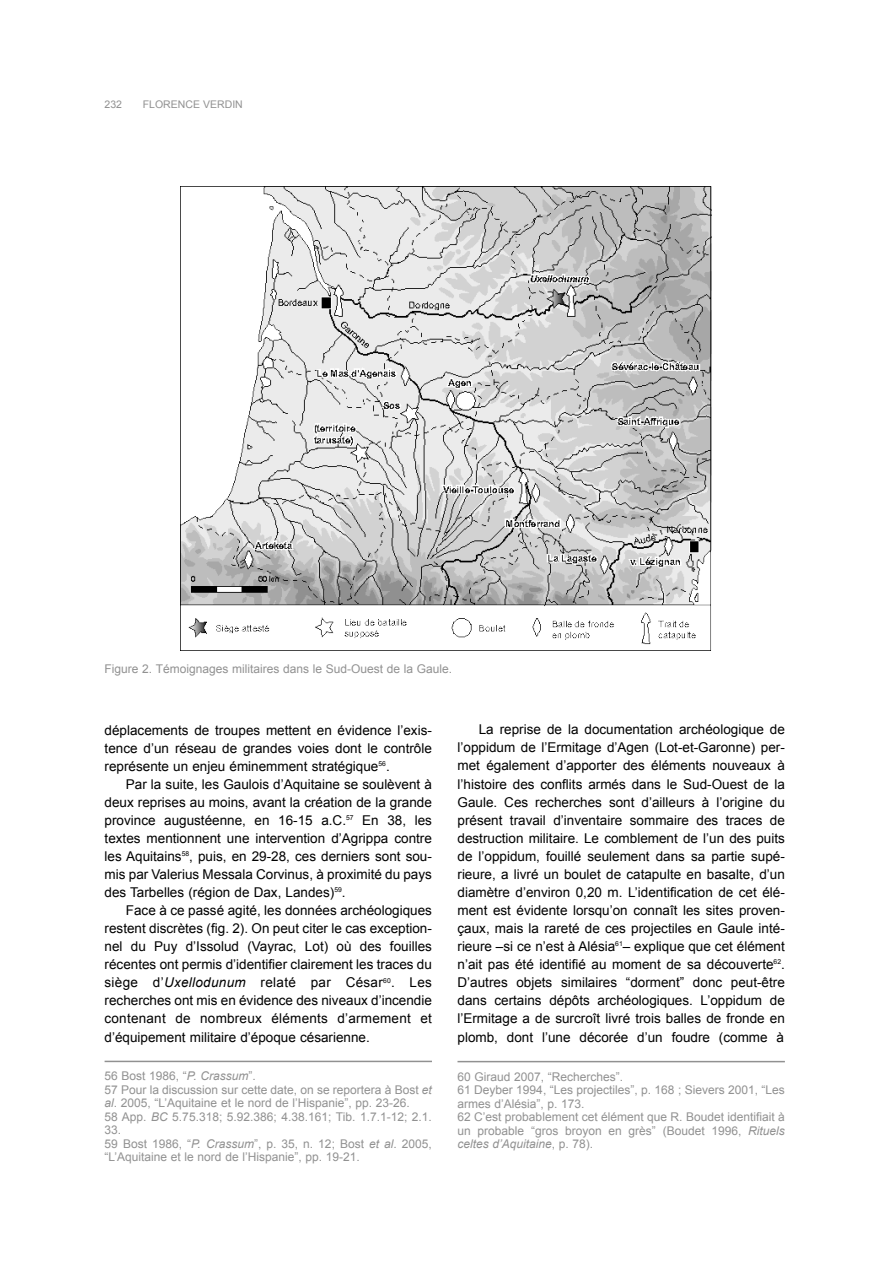
<style>
.page{position:relative;width:891px;height:1262px;background:#fff}
.page>*{position:absolute;margin:0;border:0;box-sizing:border-box;transform-origin:0 0}
.t1{font:13.5px/18px "Arial";color:#000;text-align:justify}
.t2{font:12px/13.5px "Arial";color:#919191}
.t3{font:10.5px "Arial";color:#919191}
.s1{font-style:italic}
</style>
<div class="page">
<svg style="left:104px;top:1060px;width:328px;height:3px"></svg>
<svg style="left:457px;top:1060px;width:328px;height:3px"></svg>
<img style="left:180px;top:187px;width:532px;height:464px">
<p class="t3" style="left:105px;top:98px;width:19px">232</p>
<p class="t3" style="left:143px;top:98px;width:102px">FLORENCE VERDIN</p>
<p class="t2" style="left:105px;top:662px;width:349px">Figure 2. Témoignages militaires dans le Sud-Ouest de la Gaule.</p>
<p class="t1" style="left:105px;top:721px;width:329px">déplacements de troupes mettent en évidence l’exis&shy;tence d’un réseau de grandes voies dont le contrôle représente un enjeu éminemment stratégique<sup>56</sup>.</p>
<p class="t1" style="left:105px;top:775px;width:329px;text-indent:21px">Par la suite, les Gaulois d’Aquitaine se soulèvent à deux reprises au moins, avant la création de la grande province augustéenne, en 16-15 a.C.<sup>57</sup> En 38, les textes mentionnent une intervention d’Agrippa contre les Aquitains<sup>58</sup>, puis, en 29-28, ces derniers sont sou&shy;mis par Valerius Messala Corvinus, à proximité du pays des Tarbelles (région de Dax, Landes)<sup>59</sup>.</p>
<p class="t1" style="left:105px;top:901px;width:329px;text-indent:21px">Face à ce passé agité, les données archéologiques restent discrètes (fig. 2). On peut citer le cas exception&shy;nel du Puy d’Issolud (Vayrac, Lot) où des fouilles récentes ont permis d’identifier clairement les traces du siège d’<span class="s1">Uxellodunum</span> relaté par César<sup>60</sup>. Les recherches ont mis en évidence des niveaux d’incendie contenant de nombreux éléments d’armement et d’équipement militaire d’époque césarienne.</p>
<p class="t1" style="left:458px;top:720px;width:329px;text-indent:21px">La reprise de la documentation archéologique de l’oppidum de l’Ermitage d’Agen (Lot-et-Garonne) per&shy;met également d’apporter des éléments nouveaux à l’histoire des conflits armés dans le Sud-Ouest de la Gaule. Ces recherches sont d’ailleurs à l’origine du présent travail d’inventaire sommaire des traces de destruction militaire. Le comblement de l’un des puits de l’oppidum, fouillé seulement dans sa partie supé&shy;rieure, a livré un boulet de catapulte en basalte, d’un diamètre d’environ 0,20 m. L’identification de cet élé&shy;ment est évidente lorsqu’on connaît les sites proven&shy;çaux, mais la rareté de ces projectiles en Gaule inté&shy;rieure –si ce n’est à Alésia<sup>61</sup>– explique que cet élément n’ait pas été identifié au moment de sa découverte<sup>62</sup>.<br>D’autres objets similaires “dorment” donc peut-être dans certains dépôts archéologiques. L’oppidum de l’Ermitage a de surcroît livré trois balles de fronde en plomb, dont l’une décorée d’un foudre (comme à</p>
<p class="t2" style="left:105px;top:1069px;width:329px">56 Bost 1986, “<span class="s1">P. Crassum</span>”.<br>57 Pour la discussion sur cette date, on se reportera à Bost <span class="s1">et al</span>. 2005, “L’Aquitaine et le nord de l’Hispanie”, pp. 23-26.<br>58 App. <span class="s1">BC</span> 5.75.318; 5.92.386; 4.38.161; Tib. 1.7.1-12; 2.1.<br>33.<br>59 Bost 1986, “<span class="s1">P. Crassum</span>”, p. 35, n. 12; Bost <span class="s1">et al</span>. 2005, “L’Aquitaine et le nord de l’Hispanie”, pp. 19-21.</p>
<p class="t2" style="left:458px;top:1069px;width:329px">60 Giraud 2007, “Recherches”.<br>61 Deyber 1994, “Les projectiles”, p. 168 ; Sievers 2001, “Les armes d’Alésia”, p. 173.<br>62 C’est probablement cet élément que R. Boudet identifiait à un probable “gros broyon en grès” (Boudet 1996, <span class="s1">Rituels celtes d’Aquitaine</span>, p. 78).</p>
</div>
